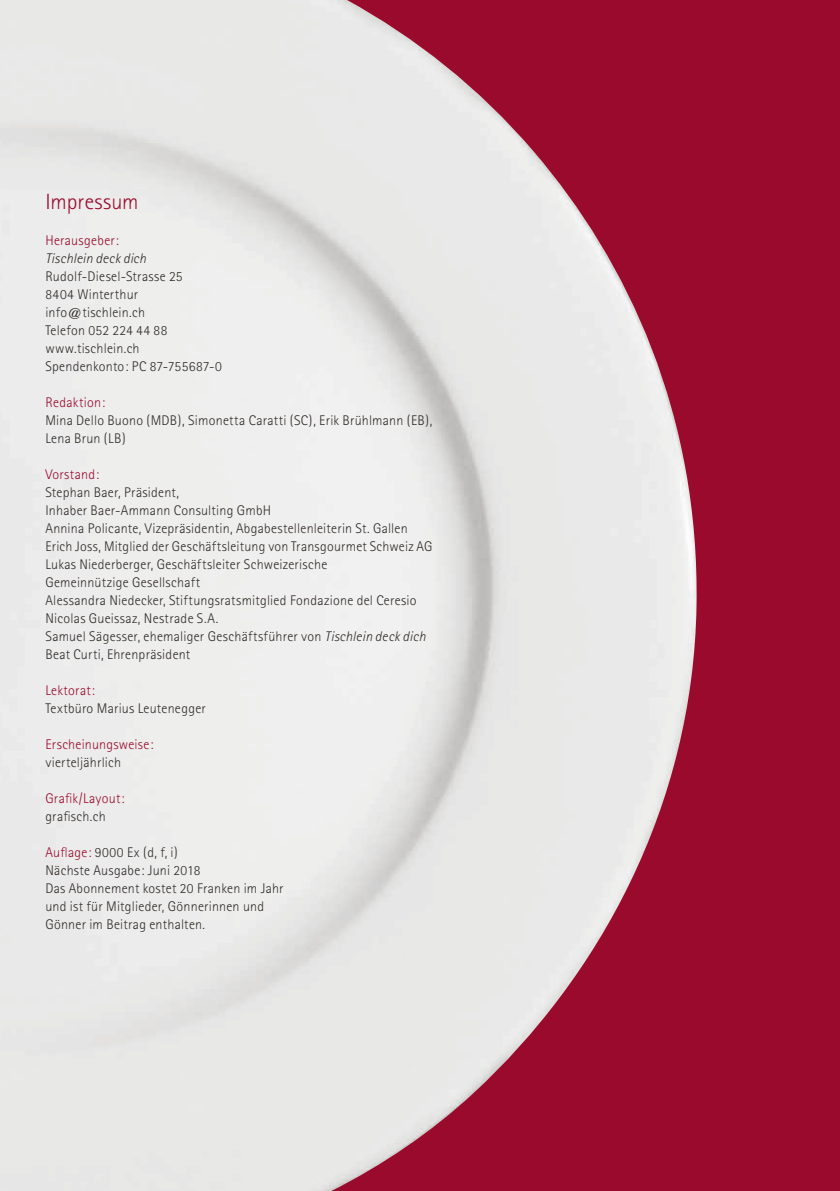
<style>
.page{position:relative;width:840px;height:1191px;background:#fff}
.page>*{position:absolute;margin:0;border:0;box-sizing:border-box;transform-origin:0 0}
.t1{font:300 22px "AT Rotis Sans Serif";letter-spacing:.005em;color:#990a2c}
.t2{font:300 14px/18px "AT Rotis Sans Serif";letter-spacing:.015em;color:#2f2b28}
.t3{font:300 14px "AT Rotis Sans Serif";letter-spacing:.02em;color:#990a2c}
.t4{font:italic 300 14px "AT Rotis Sans Serif";letter-spacing:.015em;color:#2f2b28}
.s1{font-style:italic}
.s2{color:#990a2c}
</style>
<div class="page">
<div style="left:0;top:0;width:839px;height:1191px;background:#990a2c"></div>
<img style="left:0;top:0;width:697px;height:1191px">
<h1 class="t1" style="left:45px;top:189px;width:95px">Impressum</h1>
<p class="t3" style="left:45px;top:232px;width:75px">Herausgeber:</p>
<p class="t4" style="left:45px;top:250px;width:102px">Tischlein deck dich</p>
<p class="t2" style="left:45px;top:267px;width:178px">Rudolf-Diesel-Strasse 25<br>8404 Winterthur info@tischlein.ch<br>Telefon 052 224 44 88 www.tischlein.ch<br>Spendenkonto: PC 87-755687-0</p>
<p class="t3" style="left:45px;top:394px;width:61px">Redaktion:</p>
<p class="t2" style="left:45px;top:411px;width:388px">Mina Dello Buono (MDB), Simonetta Caratti (SC), Erik Brühlmann (EB),<br>Lena Brun (LB)</p>
<p class="t3" style="left:45px;top:466px;width:55px">Vorstand:</p>
<p class="t2" style="left:45px;top:483px;width:388px">Stephan Baer, Präsident,<br>Inhaber Baer-Ammann Consulting GmbH<br>Annina Policante, Vizepräsidentin, Abgabestellenleiterin St. Gallen Erich Joss, Mitglied der Geschäftsleitung von Transgourmet Schweiz AG Lukas Niederberger, Geschäftsleiter Schweizerische<br>Gemeinnützige Gesellschaft<br>Alessandra Niedecker, Stiftungsratsmitglied Fondazione del Ceresio Nicolas Gueissaz, Nestrade S.A.<br>Samuel Sägesser, ehemaliger Geschäftsführer von <span class="s1">Tischlein deck dich </span>Beat Curti, Ehrenpräsident</p>
<p class="t3" style="left:45px;top:682px;width:51px">Lektorat:</p>
<p class="t2" style="left:45px;top:699px;width:162px">Textbüro Marius Leutenegger</p>
<p class="t3" style="left:45px;top:736px;width:110px">Erscheinungsweise:</p>
<p class="t2" style="left:45px;top:753px;width:77px">vierteljährlich</p>
<p class="t3" style="left:45px;top:790px;width:81px">Grafik/Layout:</p>
<p class="t2" style="left:45px;top:807px;width:62px">grafisch.ch</p>
<p class="t2" style="left:45px;top:843px;width:239px"><span class="s2">Auflage:</span> 9000 Ex (d, f, i)<br>Nächste Ausgabe: Juni 2018<br>Das Abonnement kostet 20 Franken im Jahr und ist für Mitglieder, Gönnerinnen und<br>Gönner im Beitrag enthalten.</p>
</div>
